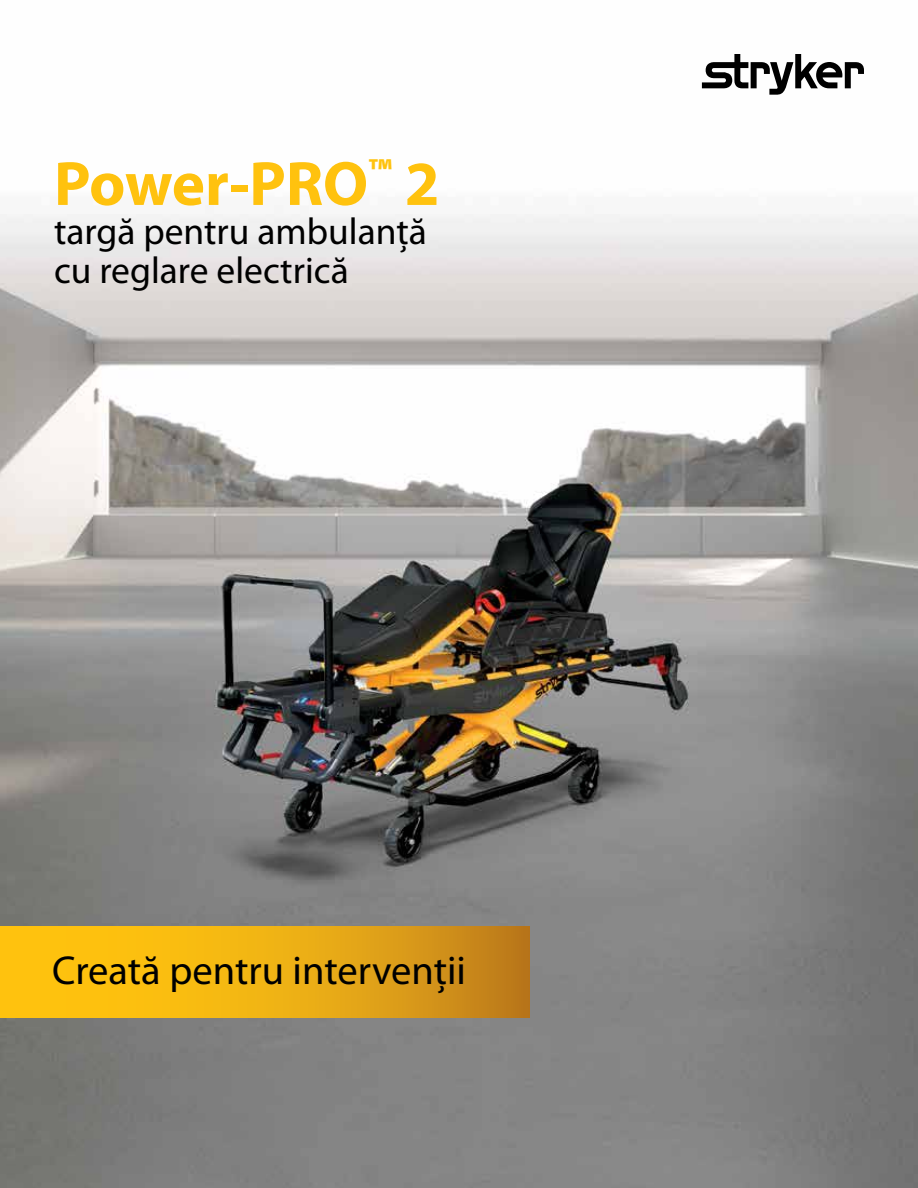
<style>
.page{position:relative;width:918px;height:1188px;background:#fff}
.page>*{position:absolute;margin:0;border:0;box-sizing:border-box;transform-origin:0 0}
.t1{font:700 63px "Myriad Pro";letter-spacing:-.005em;color:#ffc20e}
.t2{font:40.5px "Myriad Pro";color:#000}
.t3{font:37.5px/39px "Myriad Pro";color:#000}
</style>
<div class="page">
<img style="left:0;top:82px;width:918px;height:1106px">
<svg style="left:0;top:927px;width:529px;height:90px"></svg>
<svg style="left:702px;top:54px;width:162px;height:41px"></svg>
<h1 class="t1" style="left:54px;top:143px;width:387px">Power-PRO<sup>™</sup> 2</h1>
<p class="t3" style="left:54px;top:211px;width:374px">targă pentru ambulanță cu reglare electrică</p>
<p class="t2" style="left:52px;top:946px;width:416px">Creată pentru intervenții</p>
</div>
